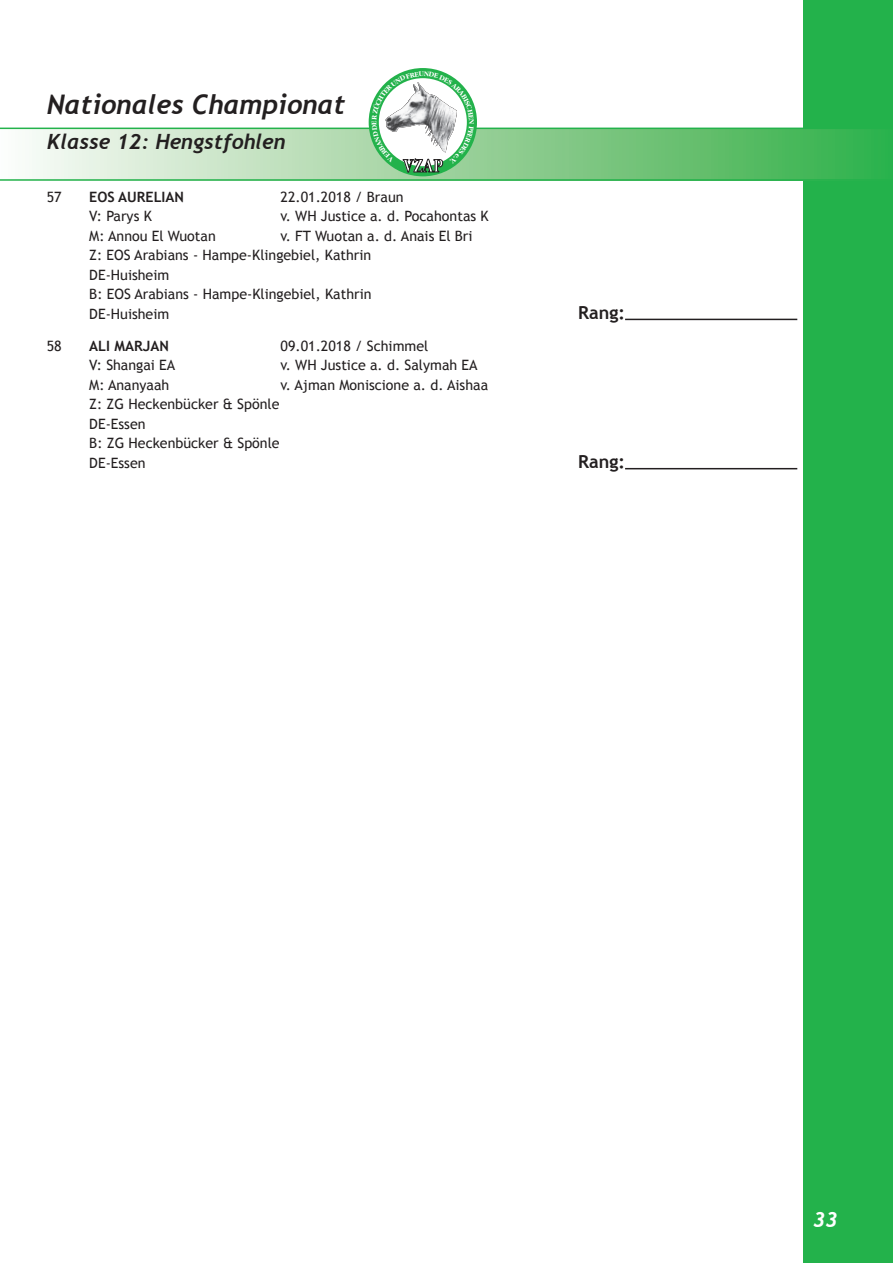
<style>
.page{position:relative;width:893px;height:1263px;background:#fff}
.page>*{position:absolute;margin:0;border:0;box-sizing:border-box;transform-origin:0 0}
.t1{font:italic 700 27px "Trebuchet";color:#231f20}
.t2{font:italic 700 21px "Trebuchet";color:#231f20}
.t3{font:italic 700 21px "Trebuchet";color:#fff}
.t4{font:700 18px "Trebuchet MS";color:#231f20}
.t5{font:700 17.85px "Garamond ITCBQ";color:#fff;scale:.76 1}
.t6{font:14.25px/19.5px "Trebuchet MS";color:#231f20}
.t7{font:700 14.25px "Trebuchet MS";color:#231f20}
</style>
<div class="page">
<div style="left:804px;top:0;width:89px;height:1263px;background:#23b24b"></div>
<div style="left:0;top:128px;width:893px;height:52px;background:linear-gradient(to right,#fff9f6,#34ae46)"></div>
<hr style="left:0;top:128px;width:893px;height:1px;background:#23b24b">
<hr style="left:0;top:179px;width:893px;height:2px;background:#23b24b">
<svg style="left:369px;top:68px;width:108px;height:108px"></svg>
<hr style="left:625px;top:319px;width:172px;height:1px;background:#231f20">
<hr style="left:625px;top:468px;width:172px;height:1px;background:#231f20">
<svg style="left:372px;top:71px;width:102px;height:101px"></svg>
<h1 class="t1" style="left:47px;top:88px;width:300px">Nationales Championat</h1>
<h2 class="t2" style="left:47px;top:128px;width:240px">Klasse 12: Hengstfohlen</h2>
<p class="t5" style="left:403px;top:156px;width:54px">VZAP</p>
<p class="t6" style="left:47px;top:187px;width:16px">57</p>
<p class="t7" style="left:89px;top:188px;width:96px">EOS AURELIAN</p>
<p class="t6" style="left:281px;top:187px;width:124px">22.01.2018 / Braun</p>
<p class="t6" style="left:89px;top:207px;width:64px">V: Parys K</p>
<p class="t6" style="left:281px;top:207px;width:210px">v. WH Justice a. d. Pocahontas K</p>
<p class="t6" style="left:89px;top:226px;width:128px">M: Annou El Wuotan</p>
<p class="t6" style="left:89px;top:226px;width:385px;text-indent:191px">v. FT Wuotan a. d. Anais El Bri<br>Z: EOS Arabians - Hampe-Klingebiel, Kathrin<br>DE-Huisheim<br>B: EOS Arabians - Hampe-Klingebiel, Kathrin<br>DE-Huisheim</p>
<p class="t6" style="left:47px;top:336px;width:16px">58</p>
<p class="t7" style="left:89px;top:337px;width:81px">ALI MARJAN</p>
<p class="t6" style="left:281px;top:336px;width:149px">09.01.2018 / Schimmel</p>
<p class="t6" style="left:89px;top:356px;width:87px">V: Shangai EA</p>
<p class="t6" style="left:281px;top:356px;width:198px">v. WH Justice a. d. Salymah EA</p>
<p class="t6" style="left:89px;top:375px;width:82px">M: Ananyaah</p>
<p class="t6" style="left:281px;top:375px;width:209px">v. Ajman Moniscione a. d. Aishaa</p>
<p class="t6" style="left:89px;top:395px;width:192px">Z: ZG Heckenbücker &amp; Spönle<br>DE-Essen<br>B: ZG Heckenbücker &amp; Spönle<br>DE-Essen</p>
<p class="t4" style="left:578px;top:301px;width:48px">Rang:</p>
<p class="t4" style="left:578px;top:450px;width:48px">Rang:</p>
<h2 class="t3" style="left:813px;top:1207px;width:26px">33</h2>
</div>
